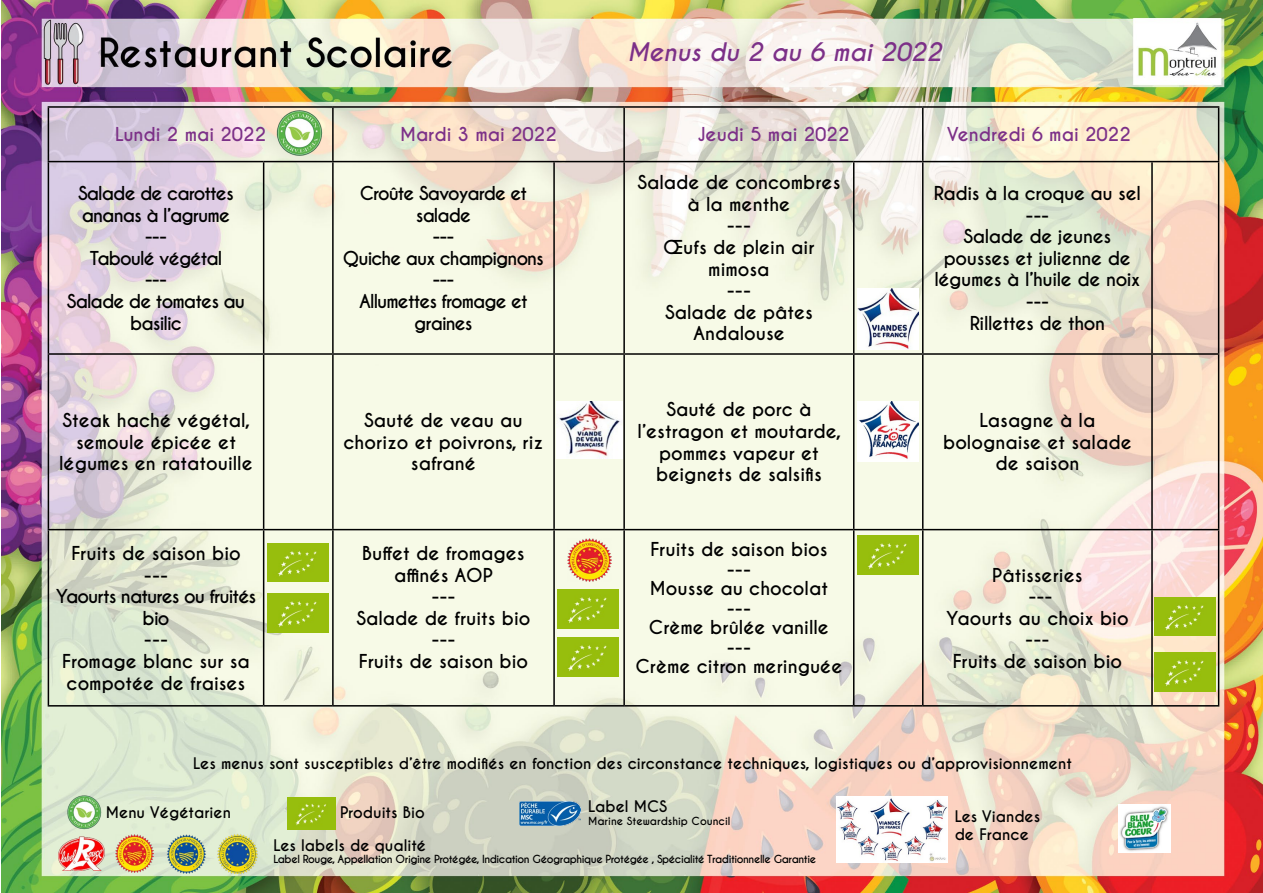
<style>
.page{position:relative;width:1263px;height:893px;background:#fff}
.page>*{position:absolute;margin:0;border:0;box-sizing:border-box;transform-origin:0 0}
.t1{font:italic 700 24px "Caviar Dreams";color:#7c3088}
.t2{font:700 18px/21.6px "Caviar Dreams";color:#000;text-align:center}
.t3{font:700 18px/21.6px "Caviar Dreams";letter-spacing:-.05em;color:#000;text-align:center}
.t4{font:700 18px/21.6px "Caviar Dreams";letter-spacing:-.02em;color:#000;text-align:center}
.t5{font:700 18px "Caviar Dreams";color:#7c3088}
.t6{font:700 15px/18px "Caviar Dreams";color:#000}
.t7{font:700 10.5px "Caviar Dreams";letter-spacing:-.04em;color:#000}
.t8{font:700 10.5px "Caviar Dreams";color:#000}
</style>
<div class="page">
<img style="left:1px;top:0;width:1262px;height:893px">
<img style="left:116px;top:834px;width:38px;height:38px">
<img style="left:166px;top:834px;width:41px;height:40px">
<hr style="left:48px;top:106px;width:216px;height:2px;background:#000">
<hr style="left:48px;top:108px;width:1px;height:53px;background:#000">
<hr style="left:264px;top:106px;width:69px;height:2px;background:#000">
<hr style="left:333px;top:106px;width:221px;height:2px;background:#000">
<hr style="left:332px;top:108px;width:2px;height:53px;background:#000">
<hr style="left:554px;top:106px;width:70px;height:2px;background:#000">
<hr style="left:624px;top:106px;width:230px;height:2px;background:#000">
<hr style="left:623px;top:108px;width:2px;height:53px;background:#000">
<hr style="left:854px;top:106px;width:69px;height:2px;background:#000">
<hr style="left:923px;top:106px;width:229px;height:2px;background:#000">
<hr style="left:922px;top:108px;width:1px;height:53px;background:#000">
<hr style="left:1152px;top:106px;width:67px;height:2px;background:#000">
<hr style="left:1218px;top:108px;width:1px;height:53px;background:#000">
<hr style="left:48px;top:161px;width:216px;height:1px;background:#000">
<hr style="left:48px;top:162px;width:1px;height:191px;background:#000">
<hr style="left:264px;top:161px;width:69px;height:1px;background:#000">
<hr style="left:263px;top:162px;width:1px;height:191px;background:#000">
<hr style="left:333px;top:161px;width:221px;height:1px;background:#000">
<hr style="left:332px;top:162px;width:2px;height:191px;background:#000">
<hr style="left:554px;top:161px;width:70px;height:1px;background:#000">
<hr style="left:553px;top:162px;width:2px;height:191px;background:#000">
<hr style="left:624px;top:161px;width:230px;height:1px;background:#000">
<hr style="left:623px;top:162px;width:2px;height:191px;background:#000">
<hr style="left:854px;top:161px;width:69px;height:1px;background:#000">
<hr style="left:853px;top:162px;width:1px;height:191px;background:#000">
<hr style="left:923px;top:161px;width:229px;height:1px;background:#000">
<hr style="left:922px;top:162px;width:1px;height:191px;background:#000">
<hr style="left:1152px;top:161px;width:67px;height:1px;background:#000">
<hr style="left:1151px;top:162px;width:2px;height:191px;background:#000">
<hr style="left:1218px;top:162px;width:1px;height:191px;background:#000">
<hr style="left:48px;top:353px;width:216px;height:2px;background:#000">
<hr style="left:48px;top:355px;width:1px;height:174px;background:#000">
<hr style="left:264px;top:353px;width:69px;height:2px;background:#000">
<hr style="left:263px;top:355px;width:1px;height:174px;background:#000">
<hr style="left:333px;top:353px;width:221px;height:2px;background:#000">
<hr style="left:332px;top:355px;width:2px;height:174px;background:#000">
<hr style="left:554px;top:353px;width:70px;height:2px;background:#000">
<hr style="left:553px;top:355px;width:2px;height:174px;background:#000">
<hr style="left:624px;top:353px;width:230px;height:2px;background:#000">
<hr style="left:623px;top:355px;width:2px;height:174px;background:#000">
<hr style="left:854px;top:353px;width:69px;height:2px;background:#000">
<hr style="left:853px;top:355px;width:1px;height:174px;background:#000">
<hr style="left:923px;top:353px;width:229px;height:2px;background:#000">
<hr style="left:922px;top:355px;width:1px;height:174px;background:#000">
<hr style="left:1152px;top:353px;width:67px;height:2px;background:#000">
<hr style="left:1151px;top:355px;width:2px;height:174px;background:#000">
<hr style="left:1218px;top:355px;width:1px;height:174px;background:#000">
<hr style="left:48px;top:529px;width:216px;height:1px;background:#000">
<hr style="left:48px;top:530px;width:1px;height:175px;background:#000">
<hr style="left:264px;top:529px;width:69px;height:1px;background:#000">
<hr style="left:263px;top:530px;width:1px;height:175px;background:#000">
<hr style="left:333px;top:529px;width:221px;height:1px;background:#000">
<hr style="left:332px;top:530px;width:2px;height:175px;background:#000">
<hr style="left:554px;top:529px;width:70px;height:1px;background:#000">
<hr style="left:553px;top:530px;width:2px;height:175px;background:#000">
<hr style="left:624px;top:529px;width:230px;height:1px;background:#000">
<hr style="left:623px;top:530px;width:2px;height:175px;background:#000">
<hr style="left:854px;top:529px;width:69px;height:1px;background:#000">
<hr style="left:853px;top:530px;width:1px;height:175px;background:#000">
<hr style="left:923px;top:529px;width:229px;height:1px;background:#000">
<hr style="left:922px;top:530px;width:1px;height:175px;background:#000">
<hr style="left:1152px;top:529px;width:67px;height:1px;background:#000">
<hr style="left:1151px;top:530px;width:2px;height:175px;background:#000">
<hr style="left:1218px;top:530px;width:1px;height:175px;background:#000">
<hr style="left:48px;top:705px;width:216px;height:2px;background:#000">
<hr style="left:264px;top:705px;width:69px;height:2px;background:#000">
<hr style="left:333px;top:705px;width:221px;height:2px;background:#000">
<hr style="left:554px;top:705px;width:70px;height:2px;background:#000">
<hr style="left:624px;top:705px;width:230px;height:2px;background:#000">
<hr style="left:854px;top:705px;width:69px;height:2px;background:#000">
<hr style="left:923px;top:705px;width:229px;height:2px;background:#000">
<hr style="left:1152px;top:705px;width:67px;height:2px;background:#000">
<img style="left:54px;top:793px;width:61px;height:40px">
<img style="left:58px;top:837px;width:57px;height:33px">
<img style="left:217px;top:834px;width:41px;height:39px">
<img style="left:288px;top:797px;width:48px;height:32px">
<img style="left:837px;top:796px;width:110px;height:66px">
<img style="left:520px;top:802px;width:61px;height:23px">
<img style="left:1118px;top:804px;width:53px;height:49px">
<img style="left:268px;top:543px;width:61px;height:39px">
<img style="left:556px;top:401px;width:66px;height:58px">
<img style="left:268px;top:593px;width:61px;height:39px">
<img style="left:558px;top:590px;width:61px;height:39px">
<img style="left:1155px;top:597px;width:61px;height:39px">
<img style="left:858px;top:288px;width:61px;height:61px">
<img style="left:1155px;top:652px;width:61px;height:39px">
<img style="left:558px;top:638px;width:61px;height:39px">
<img style="left:857px;top:536px;width:61px;height:38px">
<img style="left:567px;top:538px;width:44px;height:44px">
<img style="left:858px;top:401px;width:61px;height:60px">
<img style="left:268px;top:107px;width:65px;height:54px">
<h1 class="t1" style="left:627px;top:38px;width:316px">Menus du 2 au 6 mai 2022</h1>
<p class="t5" style="left:115px;top:124px;width:153px">Lundi 2 mai 2022</p>
<p class="t5" style="left:400px;top:124px;width:158px">Mardi 3 mai 2022</p>
<p class="t5" style="left:697px;top:124px;width:154px">Jeudi 5 mai 2022</p>
<p class="t5" style="left:947px;top:124px;width:186px">Vendredi 6 mai 2022</p>
<p class="t3" style="left:67px;top:183px;width:180px">Salade de carottes ananas à l’agrume<br>---<br>Taboulé végétal<br>---<br>Salade de tomates au basilic</p>
<p class="t3" style="left:343px;top:183px;width:202px">Croûte Savoyarde et salade<br>---<br>Quiche aux champignons ---<br>Allumettes fromage et graines</p>
<p class="t2" style="left:637px;top:172px;width:205px">Salade de concombres à la menthe<br>---<br>Œufs de plein air mimosa<br>---<br>Salade de pâtes<br>Andalouse</p>
<p class="t4" style="left:934px;top:183px;width:208px">Radis à la croque au sel ---<br>Salade de jeunes pousses et julienne de légumes à l’huile de noix ---<br>Rillettes de thon</p>
<p class="t2" style="left:59px;top:410px;width:195px">Steak haché végétal, semoule épicée et légumes en ratatouille</p>
<p class="t2" style="left:343px;top:410px;width:201px">Sauté de veau au chorizo et poivrons, riz safrané</p>
<p class="t2" style="left:637px;top:399px;width:205px">Sauté de porc à l’estragon et moutarde, pommes vapeur et beignets de salsifis</p>
<p class="t2" style="left:943px;top:410px;width:190px">Lasagne à la bolognaise et salade de saison</p>
<p class="t2" style="left:56px;top:543px;width:202px">Fruits de saison bio<br>---<br>Yaourts natures ou fruités bio<br>---<br>Fromage blanc sur sa compotée de fraises</p>
<p class="t2" style="left:356px;top:543px;width:176px">Buffet de fromages affinés AOP<br>---<br>Salade de fruits bio ---<br>Fruits de saison bio</p>
<p class="t2" style="left:635px;top:540px;width:208px;line-height:19.5px">Fruits de saison bios<br>---<br>Mousse au chocolat<br>---<br>Crème brûlée vanille ---<br>Crème citron meringuée</p>
<p class="t2" style="left:946px;top:564px;width:184px">Pâtisseries<br>---<br>Yaourts au choix bio ---<br>Fruits de saison bio</p>
<p class="t6" style="left:193px;top:754px;width:880px">Les menus sont susceptibles d’être modifiés en fonction des circonstance techniques, logistiques ou d’approvisionnement</p>
<p class="t6" style="left:106px;top:803px;width:127px">Menu Végétarien</p>
<p class="t6" style="left:588px;top:798px;width:81px">Label MCS</p>
<p class="t8" style="left:588px;top:814px;width:144px">Marine Stewardship Council</p>
<p class="t6" style="left:340px;top:803px;width:86px">Produits Bio</p>
<p class="t6" style="left:955px;top:808px;width:87px">Les Viandes de France</p>
<p class="t6" style="left:273px;top:837px;width:154px">Les labels de qualité</p>
<p class="t7" style="left:273px;top:853px;width:544px">Label Rouge, Appellation Origine Protégée, Indication Géographique Protégée , Spécialité Traditionnelle Garantie</p>
</div>
